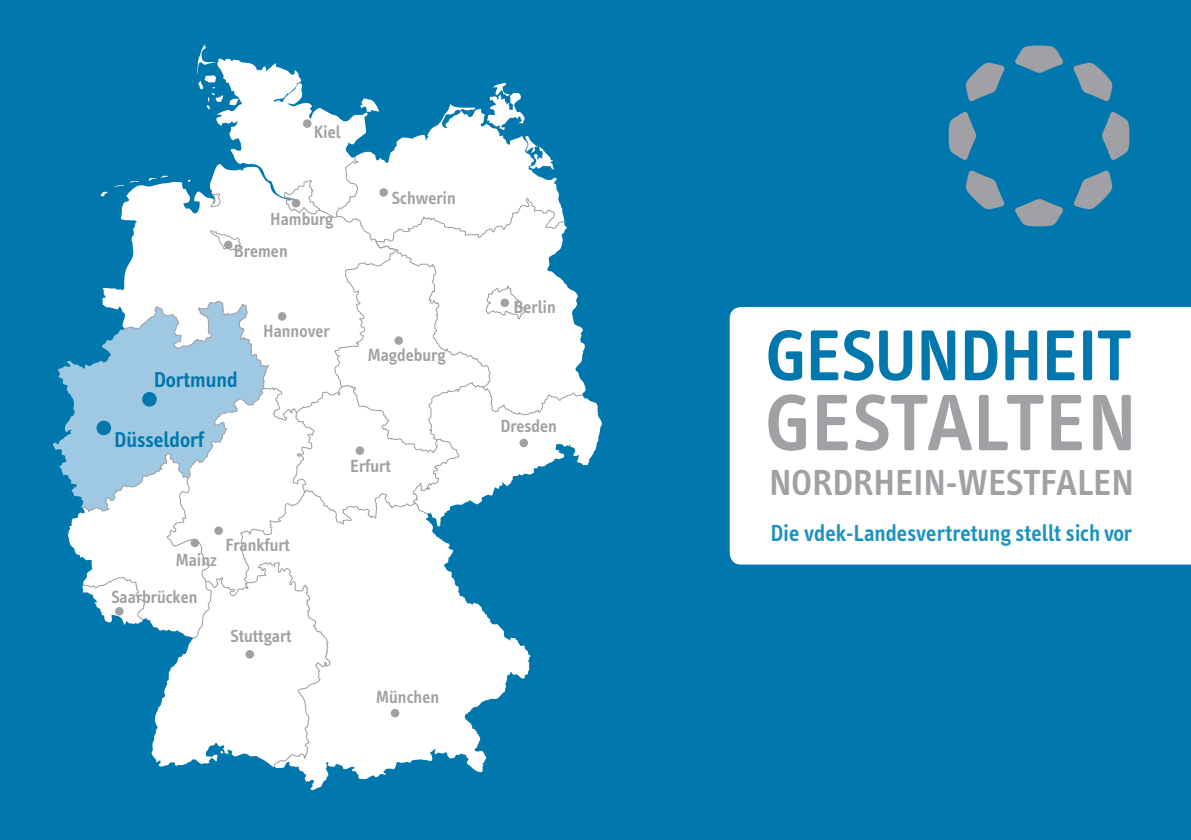
<style>
.page{position:relative;width:1191px;height:840px;background:#fff}
.page>*{position:absolute;margin:0;border:0;box-sizing:border-box;transform-origin:0 0}
.t1{font:600 81.8px "Info Text";color:#a1a1a5}
.t2{font:600 73.6px "Info Text";letter-spacing:-.02em;color:#0078ae}
.t3{font:600 37px "Info Text";color:#a1a1a5}
.t4{font:600 23.8px "Info Text";color:#1993c2}
.t5{font:600 22px "Info Text";color:#0078ae}
.t6{font:600 18px/36.6px "Info Text";color:#a1a1a5}
</style>
<div class="page">
<div style="left:0;top:0;width:1191px;height:839px;background:#0078ae"></div>
<svg style="left:1073px;top:62px;width:39px;height:40px"></svg>
<svg style="left:1102px;top:112px;width:27px;height:48px"></svg>
<svg style="left:948px;top:112px;width:28px;height:48px"></svg>
<svg style="left:1015px;top:45px;width:48px;height:28px"></svg>
<svg style="left:1015px;top:199px;width:48px;height:27px"></svg>
<svg style="left:1074px;top:170px;width:38px;height:39px"></svg>
<svg style="left:965px;top:62px;width:40px;height:39px"></svg>
<svg style="left:965px;top:170px;width:39px;height:39px"></svg>
<div style="left:847px;top:204px;width:120px;height:61px;background:#0078ae"></div>
<div style="left:729px;top:307px;width:462px;height:257px;background:#fff"></div>
<svg style="left:53px;top:365px;width:14px;height:111px"></svg>
<svg style="left:275px;top:767px;width:208px;height:23px"></svg>
<svg style="left:67px;top:44px;width:535px;height:723px"></svg>
<div style="left:292px;top:199px;width:8px;height:8px;border:2px solid #a1a1a5;border-radius:50%"></div>
<div style="left:225px;top:241px;width:6px;height:7px;background:#a1a1a5;border-radius:50%"></div>
<div style="left:224px;top:240px;width:8px;height:9px;border:2px solid #a1a1a5;border-radius:50%"></div>
<div style="left:304px;top:120px;width:6px;height:7px;background:#a1a1a5;border-radius:50%"></div>
<div style="left:303px;top:119px;width:8px;height:9px;border:2px solid #a1a1a5;border-radius:50%"></div>
<div style="left:520px;top:439px;width:7px;height:7px;background:#a1a1a5;border-radius:50%"></div>
<div style="left:519px;top:438px;width:9px;height:9px;border:2px solid #a1a1a5;border-radius:50%"></div>
<div style="left:246px;top:650px;width:7px;height:7px;background:#a1a1a5;border-radius:50%"></div>
<div style="left:245px;top:649px;width:9px;height:9px;border:2px solid #a1a1a5;border-radius:50%"></div>
<div style="left:96px;top:420px;width:15px;height:15px;border:8px solid #0078ae;border-radius:50%"></div>
<div style="left:142px;top:392px;width:15px;height:14px;border:8px solid #0078ae;border-radius:50%"></div>
<p class="t6" style="left:314px;top:114px;width:28px">Kiel</p>
<p class="t6" style="left:270px;top:201px;width:65px">Hamburg</p>
<p class="t6" style="left:234px;top:232px;width:55px">Bremen</p>
<p class="t6" style="left:392px;top:180px;width:66px">Schwerin</p>
<p class="t5" style="left:154px;top:367px;width:85px">Dortmund</p>
<p class="t5" style="left:114px;top:426px;width:91px">Düsseldorf</p>
<p class="t6" style="left:263px;top:312px;width:68px">Hannover</p>
<p class="t6" style="left:368px;top:336px;width:79px">Magdeburg</p>
<p class="t6" style="left:350px;top:447px;width:42px">Erfurt</p>
<p class="t6" style="left:111px;top:542px;width:107px;text-indent:64px">Mainz<br>Saarbrücken</p>
<p class="t6" style="left:225px;top:526px;width:66px">Frankfurt</p>
<p class="t6" style="left:230px;top:617px;width:63px">Stuttgart</p>
<p class="t6" style="left:376px;top:678px;width:64px">München</p>
<p class="t6" style="left:513px;top:289px;width:44px">Berlin</p>
<p class="t6" style="left:500px;top:407px;width:58px">Dresden</p>
<h2 class="t2" style="left:766px;top:314px;width:366px">GESUNDHEIT</h2>
<h1 class="t1" style="left:765px;top:376px;width:372px">GESTALTEN</h1>
<h3 class="t3" style="left:769px;top:462px;width:366px">NORDRHEIN-WESTFALEN</h3>
<h3 class="t4" style="left:770px;top:519px;width:363px">Die vdek-Landesvertretung stellt sich vor</h3>
</div>
